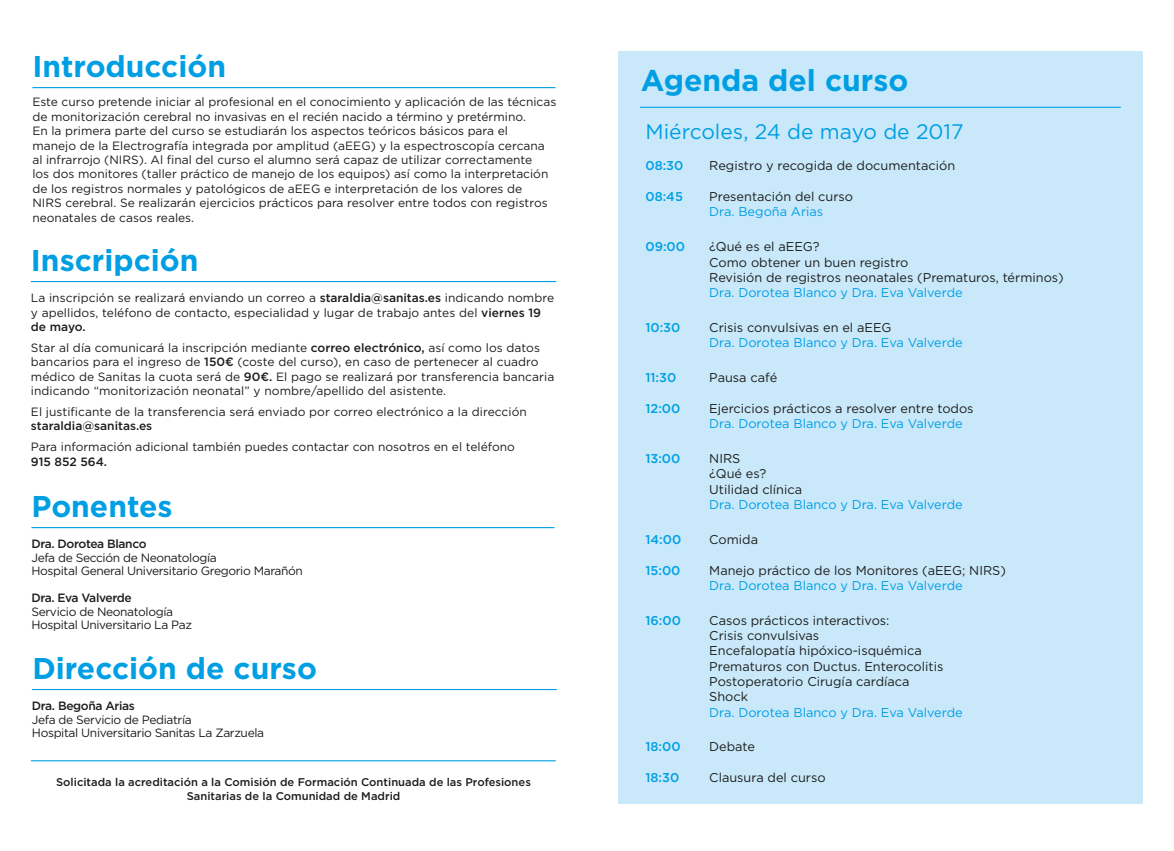
<style>
.page{position:relative;width:1174px;height:851px;background:#fff}
.page>*{position:absolute;margin:0;border:0;box-sizing:border-box;transform-origin:0 0}
.t1{font:700 30px "Gotham";color:#009fe3}
.t2{font:21px "Gotham";color:#009fe3}
.t3{font:12.75px/15.3px "Gotham";color:#1d1d1b}
.t4{font:12.75px "Gotham";color:#009fe3}
.t5{font:500 12.75px "Gotham";color:#009fe3}
.t6{font:12px/14.4px "Gotham";color:#1d1d1b}
.t7{font:12px/13.5px "Gotham";letter-spacing:-.03em;color:#1d1d1b}
.t8{font:500 12px "Gotham";letter-spacing:-.03em;color:#1d1d1b}
.t9{font:500 12px "Gotham";color:#1d1d1b}
.t10{font:500 11.1px/14px "Gotham";color:#1d1d1b;text-align:center}
.s1{font-weight:500}
</style>
<div class="page">
<div style="left:618px;top:51px;width:524px;height:753px;background:#c9e9fb"></div>
<hr style="left:32px;top:87px;width:523px;height:1px;background:#009fe3">
<hr style="left:640px;top:107px;width:480px;height:1px;background:#009fe3">
<hr style="left:31px;top:527px;width:523px;height:1px;background:#009fe3">
<hr style="left:31px;top:281px;width:525px;height:1px;background:#009fe3">
<hr style="left:31px;top:760px;width:525px;height:1px;background:#009fe3">
<hr style="left:32px;top:688px;width:525px;height:2px;background:#009fe3">
<h1 class="t1" style="left:32px;top:46px;width:195px">Introducción</h1>
<p class="t6" style="left:32px;top:95px;width:525px">Este curso pretende iniciar al profesional en el conocimiento y aplicación de las técnicas de monitorización cerebral no invasivas en el recién nacido a término y pretérmino.<br>En la primera parte del curso se estudiarán los aspectos teóricos básicos para el<br>manejo de la Electrografía integrada por amplitud (aEEG) y la espectroscopía cercana al infrarrojo (NIRS). Al final del curso el alumno será capaz de utilizar correctamente<br>los dos monitores (taller práctico de manejo de los equipos) así como la interpretación de los registros normales y patológicos de aEEG e interpretación de los valores de<br>NIRS cerebral. Se realizarán ejercicios prácticos para resolver entre todos con registros neonatales de casos reales.</p>
<h1 class="t1" style="left:31px;top:240px;width:169px">Inscripción</h1>
<p class="t6" style="left:31px;top:290px;width:525px">La inscripción se realizará enviando un correo a <span class="s1">staraldia@sanitas.es</span> indicando nombre y apellidos, teléfono de contacto, especialidad y lugar de trabajo antes del <span class="s1">viernes 19 de mayo.</span></p>
<p class="t6" style="left:31px;top:340px;width:525px">Star al día comunicará la inscripción mediante <span class="s1">correo electrónico,</span> así como los datos bancarios para el ingreso de <span class="s1">150€</span> (coste del curso), en caso de pertenecer al cuadro médico de Sanitas la cuota será de <span class="s1">90€.</span> El pago se realizará por transferencia bancaria indicando “monitorización neonatal” y nombre/apellido del asistente.</p>
<p class="t6" style="left:31px;top:404px;width:497px">El justificante de la transferencia será enviado por correo electrónico a la dirección</p>
<p class="t9" style="left:31px;top:418px;width:123px">staraldia@sanitas.es</p>
<p class="t6" style="left:31px;top:439px;width:485px">Para información adicional también puedes contactar con nosotros en el teléfono</p>
<p class="t9" style="left:31px;top:453px;width:78px">915 852 564.</p>
<h1 class="t1" style="left:31px;top:486px;width:143px">Ponentes</h1>
<p class="t8" style="left:31px;top:536px;width:117px">Dra. Dorotea Blanco</p>
<p class="t7" style="left:31px;top:550px;width:273px">Jefa de Sección de Neonatología<br>Hospital General Universitario Gregorio Marañón</p>
<p class="t8" style="left:31px;top:590px;width:102px">Dra. Eva Valverde</p>
<p class="t7" style="left:31px;top:604px;width:162px">Servicio de Neonatología<br>Hospital Universitario La Paz</p>
<h1 class="t1" style="left:32px;top:648px;width:286px">Dirección de curso</h1>
<p class="t8" style="left:32px;top:698px;width:104px">Dra. Begoña Arias</p>
<p class="t7" style="left:32px;top:712px;width:234px">Jefa de Servicio de Pediatría<br>Hospital Universitario Sanitas La Zarzuela</p>
<p class="t10" style="left:56px;top:774px;width:476px">Solicitada la acreditación a la Comisión de Formación Continuada de las Profesiones<br>Sanitarias de la Comunidad de Madrid</p>
<h1 class="t1" style="left:641px;top:61px;width:269px">Agenda del curso</h1>
<h2 class="t2" style="left:645px;top:118px;width:319px">Miércoles, 24 de mayo de 2017</h2>
<p class="t5" style="left:645px;top:158px;width:39px">08:30</p>
<p class="t3" style="left:709px;top:158px;width:247px">Registro y recogida de documentación</p>
<p class="t5" style="left:645px;top:188px;width:39px">08:45</p>
<p class="t3" style="left:709px;top:189px;width:145px">Presentación del curso</p>
<p class="t4" style="left:709px;top:204px;width:115px">Dra. Begoña Arias</p>
<p class="t5" style="left:645px;top:238px;width:41px">09:00</p>
<p class="t3" style="left:709px;top:239px;width:356px">¿Qué es el aEEG?<br>Como obtener un buen registro<br>Revisión de registros neonatales (Prematuros, términos)</p>
<p class="t4" style="left:709px;top:284px;width:255px">Dra. Dorotea Blanco y Dra. Eva Valverde</p>
<p class="t5" style="left:645px;top:319px;width:36px">10:30</p>
<p class="t3" style="left:709px;top:319px;width:184px">Crisis convulsivas en el aEEG</p>
<p class="t4" style="left:709px;top:335px;width:255px">Dra. Dorotea Blanco y Dra. Eva Valverde</p>
<p class="t5" style="left:645px;top:369px;width:32px">11:30</p>
<p class="t3" style="left:709px;top:370px;width:69px">Pausa café</p>
<p class="t5" style="left:645px;top:400px;width:36px">12:00</p>
<p class="t3" style="left:709px;top:400px;width:266px">Ejercicios prácticos a resolver entre todos</p>
<p class="t4" style="left:709px;top:415px;width:255px">Dra. Dorotea Blanco y Dra. Eva Valverde</p>
<p class="t5" style="left:645px;top:450px;width:36px">13:00</p>
<p class="t3" style="left:709px;top:450px;width:94px">NIRS<br>¿Qué es?<br>Utilidad clínica</p>
<p class="t4" style="left:709px;top:496px;width:255px">Dra. Dorotea Blanco y Dra. Eva Valverde</p>
<p class="t5" style="left:645px;top:531px;width:37px">14:00</p>
<p class="t3" style="left:709px;top:531px;width:50px">Comida</p>
<p class="t5" style="left:645px;top:561px;width:36px">15:00</p>
<p class="t3" style="left:709px;top:562px;width:298px">Manejo práctico de los Monitores (aEEG; NIRS)</p>
<p class="t4" style="left:709px;top:577px;width:255px">Dra. Dorotea Blanco y Dra. Eva Valverde</p>
<p class="t5" style="left:645px;top:611px;width:37px">16:00</p>
<p class="t3" style="left:709px;top:612px;width:236px">Casos prácticos interactivos:<br>Crisis convulsivas<br>Encefalopatía hipóxico-isquémica<br>Prematuros con Ductus. Enterocolitis<br>Postoperatorio Cirugía cardíaca<br>Shock</p>
<p class="t4" style="left:709px;top:703px;width:255px">Dra. Dorotea Blanco y Dra. Eva Valverde</p>
<p class="t5" style="left:645px;top:738px;width:37px">18:00</p>
<p class="t3" style="left:709px;top:739px;width:47px">Debate</p>
<p class="t5" style="left:645px;top:769px;width:35px">18:30</p>
<p class="t3" style="left:709px;top:769px;width:118px">Clausura del curso</p>
</div>
